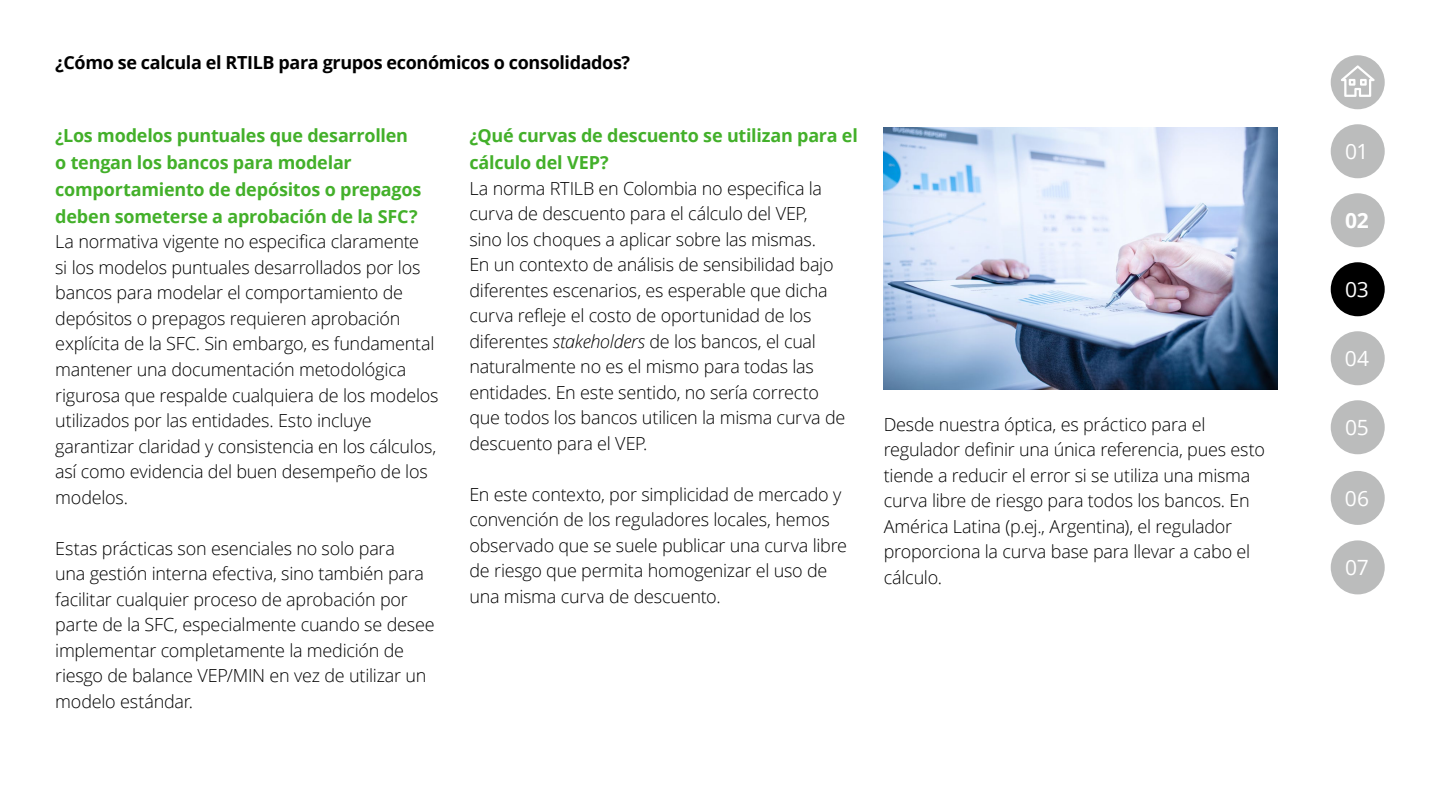
<style>
.page{position:relative;width:1440px;height:810px;background:#fff}
.page>*{position:absolute;margin:0;border:0;box-sizing:border-box;transform-origin:0 0}
.t1{font:21px "Open Sans";letter-spacing:-.015em;color:#fff}
.t2{font:700 21px "Open Sans";color:#fff}
.t3{font:300 18px/25.5px "Open Sans";letter-spacing:-.015em;color:#000}
.t4{font:700 18px/27px "Open Sans";letter-spacing:-.015em;color:#43b02a}
.t5{font:700 18px "Open Sans";letter-spacing:-.02em;color:#000}
.s1{font-style:italic}
</style>
<div class="page">
<img style="left:884px;top:127px;width:393px;height:263px">
<div style="left:1331px;top:400px;width:54px;height:54px;background:#bbbcbc;border-radius:50%"></div>
<div style="left:1331px;top:124px;width:54px;height:54px;background:#bbbcbc;border-radius:50%"></div>
<div style="left:1331px;top:331px;width:54px;height:54px;background:#bbbcbc;border-radius:50%"></div>
<div style="left:1331px;top:193px;width:54px;height:54px;background:#bbbcbc;border-radius:50%"></div>
<div style="left:1331px;top:262px;width:54px;height:54px;background:#000;border-radius:50%"></div>
<div style="left:1331px;top:471px;width:54px;height:54px;background:#bbbcbc;border-radius:50%"></div>
<div style="left:1331px;top:540px;width:54px;height:54px;background:#bbbcbc;border-radius:50%"></div>
<svg style="left:1331px;top:55px;width:54px;height:54px"></svg>
<p class="t5" style="left:55px;top:50px;width:576px">¿Cómo se calcula el RTILB para grupos económicos o consolidados?</p>
<p class="t4" style="left:55px;top:121px;width:368px">¿Los modelos puntuales que desarrollen o tengan los bancos para modelar comportamiento de depósitos o prepagos deben someterse a aprobación de la SFC?</p>
<p class="t3" style="left:55px;top:229px;width:385px">La normativa vigente no especifica claramente<br>si los modelos puntuales desarrollados por los bancos para modelar el comportamiento de depósitos o prepagos requieren aprobación explícita de la SFC. Sin embargo, es fundamental mantener una documentación metodológica rigurosa que respalde cualquiera de los modelos utilizados por las entidades. Esto incluye garantizar claridad y consistencia en los cálculos, así como evidencia del buen desempeño de los modelos.</p>
<p class="t3" style="left:55px;top:535px;width:381px">Estas prácticas son esenciales no solo para<br>una gestión interna efectiva, sino también para facilitar cualquier proceso de aprobación por parte de la SFC, especialmente cuando se desee implementar completamente la medición de riesgo de balance VEP/MIN en vez de utilizar un modelo estándar.</p>
<p class="t4" style="left:469px;top:122px;width:390px">¿Qué curvas de descuento se utilizan para el cálculo del VEP?</p>
<p class="t3" style="left:469px;top:175px;width:377px">La norma RTILB en Colombia no especifica la curva de descuento para el cálculo del VEP,<br>sino los choques a aplicar sobre las mismas.<br>En un contexto de análisis de sensibilidad bajo diferentes escenarios, es esperable que dicha curva refleje el costo de oportunidad de los diferentes <span class="s1">stakeholders</span> de los bancos, el cual naturalmente no es el mismo para todas las entidades. En este sentido, no sería correcto que todos los bancos utilicen la misma curva de descuento para el VEP.</p>
<p class="t3" style="left:469px;top:481px;width:379px">En este contexto, por simplicidad de mercado y convención de los reguladores locales, hemos observado que se suele publicar una curva libre de riesgo que permita homogenizar el uso de una misma curva de descuento.</p>
<p class="t1" style="left:1345px;top:137px;width:25px">01</p>
<p class="t2" style="left:1345px;top:206px;width:25px">02</p>
<p class="t1" style="left:1345px;top:275px;width:25px">03</p>
<p class="t1" style="left:1345px;top:344px;width:26px">04</p>
<p class="t3" style="left:884px;top:411px;width:383px">Desde nuestra óptica, es práctico para el regulador definir una única referencia, pues esto tiende a reducir el error si se utiliza una misma curva libre de riesgo para todos los bancos. En América Latina (p.ej., Argentina), el regulador proporciona la curva base para llevar a cabo el cálculo.</p>
<p class="t1" style="left:1345px;top:413px;width:25px">05</p>
<p class="t1" style="left:1345px;top:484px;width:26px">06</p>
<p class="t1" style="left:1345px;top:553px;width:25px">07</p>
</div>
